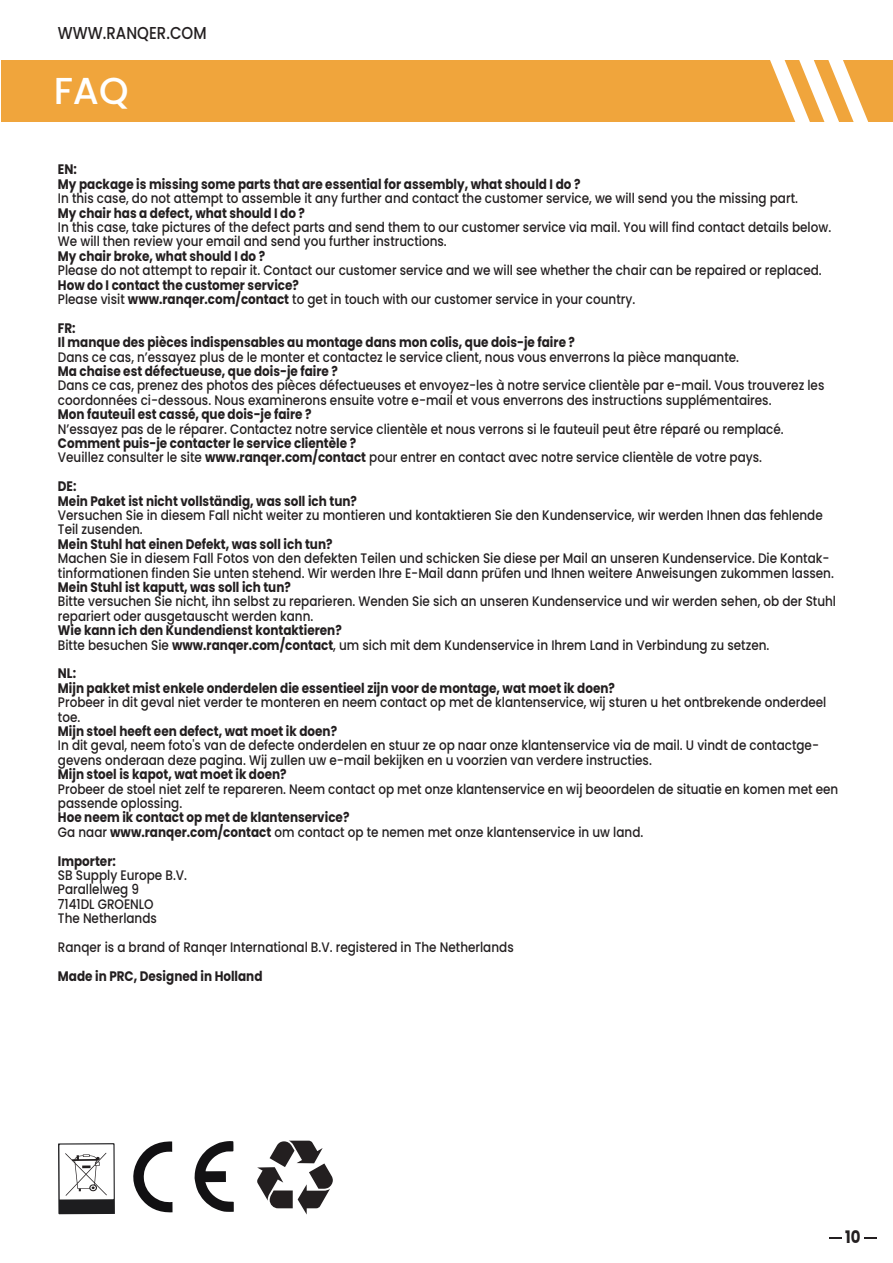
<style>
.page{position:relative;width:893px;height:1263px;background:#fff}
.page>*{position:absolute;margin:0;border:0;box-sizing:border-box;transform-origin:0 0}
.t1{font:500 37.5px "Poppins";color:#fff}
.t2{font:500 17.25px "Poppins";color:#231f20;scale:.87 1}
.t3{font:700 17.25px "Poppins";color:#231f20;scale:.87 1}
.t4{font:500 13.8px/14.4px "Poppins";color:#231f20;scale:.87 1}
.t5{font:700 13.8px/14.4px "Poppins";color:#231f20;scale:.87 1}
.s1{font-weight:700}
.s2{font-weight:500}
</style>
<div class="page">
<div style="left:2px;top:60px;width:891px;height:61px;background:#f0a53c"></div>
<svg style="left:763px;top:60px;width:107px;height:62px"></svg>
<svg style="left:864px;top:1237px;width:13px;height:1px"></svg>
<svg style="left:829px;top:1237px;width:13px;height:1px"></svg>
<svg style="left:194px;top:1141px;width:40px;height:71px"></svg>
<svg style="left:133px;top:1141px;width:40px;height:72px"></svg>
<svg style="left:58px;top:1143px;width:57px;height:71px"></svg>
<svg style="left:257px;top:1141px;width:76px;height:73px"></svg>
<p class="t2" style="left:58px;top:23px;width:172px">WWW.RANQER.COM</p>
<h1 class="t1" style="left:54px;top:69px;width:76px">FAQ</h1>
<p class="t5" style="left:58px;top:162px;width:602px">EN:<br>My package is missing some parts that are essential for assembly, what should I do ?</p>
<p class="t4" style="left:58px;top:191px;width:852px">In this case, do not attempt to assemble it any further and contact the customer service, we will send you the missing part.</p>
<p class="t5" style="left:58px;top:206px;width:286px">My chair has a defect, what should I do ?</p>
<p class="t4" style="left:58px;top:220px;width:890px">In this case, take pictures of the defect parts and send them to our customer service via mail. You will find contact details below.<br>We will then review your email and send you further instructions.</p>
<p class="t5" style="left:58px;top:249px;width:240px">My chair broke, what should I do ?</p>
<p class="t4" style="left:58px;top:263px;width:880px">Please do not attempt to repair it. Contact our customer service and we will see whether the chair can be repaired or replaced.</p>
<p class="t4" style="left:58px;top:278px;width:665px"><span class="s1">How do I contact the customer service?<br></span>Please visit <span class="s1">www.ranqer.com/contact</span> to get in touch with our customer service in your country.</p>
<p class="t5" style="left:58px;top:321px;width:596px">FR:<br>Il manque des pièces indispensables au montage dans mon colis, que dois-je faire ?</p>
<p class="t4" style="left:58px;top:350px;width:784px">Dans ce cas, n’essayez plus de le monter et contactez le service client, nous vous enverrons la pièce manquante.</p>
<p class="t5" style="left:58px;top:364px;width:323px">Ma chaise est défectueuse, que dois-je faire ?</p>
<p class="t4" style="left:58px;top:378px;width:882px">Dans ce cas, prenez des photos des pièces défectueuses et envoyez-les à notre service clientèle par e-mail. Vous trouverez les coordonnées ci-dessous. Nous examinerons ensuite votre e-mail et vous enverrons des instructions supplémentaires.</p>
<p class="t5" style="left:58px;top:407px;width:293px">Mon fauteuil est cassé, que dois-je faire ?</p>
<p class="t4" style="left:58px;top:422px;width:836px">N’essayez pas de le réparer. Contactez notre service clientèle et nous verrons si le fauteuil peut être réparé ou remplacé.</p>
<p class="t4" style="left:58px;top:436px;width:811px"><span class="s1">Comment puis-je contacter le service clientèle ?<br></span>Veuillez consulter le site <span class="s1">www.ranqer.com/contact</span> pour entrer en contact avec notre service clientèle de votre pays.</p>
<p class="t5" style="left:58px;top:479px;width:345px">DE:<br>Mein Paket ist nicht vollständig, was soll ich tun?</p>
<p class="t4" style="left:58px;top:508px;width:881px">Versuchen Sie in diesem Fall nicht weiter zu montieren und kontaktieren Sie den Kundenservice, wir werden Ihnen das fehlende<br>Teil zusenden.</p>
<p class="t5" style="left:58px;top:537px;width:317px">Mein Stuhl hat einen Defekt, was soll ich tun?</p>
<p class="t4" style="left:58px;top:551px;width:893px">Machen Sie in diesem Fall Fotos von den defekten Teilen und schicken Sie diese per Mail an unseren Kundenservice. Die Kontak&shy;tinformationen finden Sie unten stehend. Wir werden Ihre E-Mail dann prüfen und Ihnen weitere Anweisungen zukommen lassen.</p>
<p class="t5" style="left:58px;top:580px;width:269px">Mein Stuhl ist kaputt, was soll ich tun?</p>
<p class="t4" style="left:58px;top:594px;width:896px">Bitte versuchen Sie nicht, ihn selbst zu reparieren. Wenden Sie sich an unseren Kundenservice und wir werden sehen, ob der Stuhl repariert oder ausgetauscht werden kann.</p>
<p class="t4" style="left:58px;top:623px;width:819px"><span class="s1">Wie kann ich den Kundendienst kontaktieren?<br></span>Bitte besuchen Sie <span class="s1">www.ranqer.com/contact</span>, um sich mit dem Kundenservice in Ihrem Land in Verbindung zu setzen.</p>
<p class="t5" style="left:58px;top:666px;width:642px">NL:<br>Mijn pakket mist enkele onderdelen die essentieel zijn voor de montage, wat moet ik doen?</p>
<p class="t4" style="left:58px;top:695px;width:885px">Probeer in dit geval niet verder te monteren en neem contact op met de klantenservice, wij sturen u het ontbrekende onderdeel toe.</p>
<p class="t5" style="left:58px;top:724px;width:322px">Mijn stoel heeft een defect, wat moet ik doen?</p>
<p class="t4" style="left:58px;top:738px;width:876px">In dit geval, neem foto's van de defecte onderdelen en stuur ze op naar onze klantenservice via de mail. U vindt de contactge&shy;gevens onderaan deze pagina. Wij zullen uw e-mail bekijken en u voorzien van verdere instructies.</p>
<p class="t5" style="left:58px;top:767px;width:264px">Mijn stoel is kapot, wat moet ik doen?</p>
<p class="t4" style="left:58px;top:782px;width:898px">Probeer de stoel niet zelf te repareren. Neem contact op met onze klantenservice en wij beoordelen de situatie en komen met een passende oplossing.</p>
<p class="t5" style="left:58px;top:810px;width:674px">Hoe neem ik contact op met de klantenservice?<br><span class="s2">Ga naar</span> www.ranqer.com/contact <span class="s2">om contact op te nemen met onze klantenservice in uw land.</span></p>
<p class="t5" style="left:58px;top:854px;width:68px">Importer:</p>
<p class="t4" style="left:58px;top:868px;width:150px">SB Supply Europe B.V.<br>Parallelweg 9<br>7141DL GROENLO<br>The Netherlands</p>
<p class="t4" style="left:58px;top:940px;width:525px">Ranqer is a brand of Ranqer International B.V. registered in The Netherlands</p>
<p class="t5" style="left:58px;top:969px;width:237px">Made in PRC, Designed in Holland</p>
<p class="t3" style="left:845px;top:1227px;width:19px">10</p>
</div>
